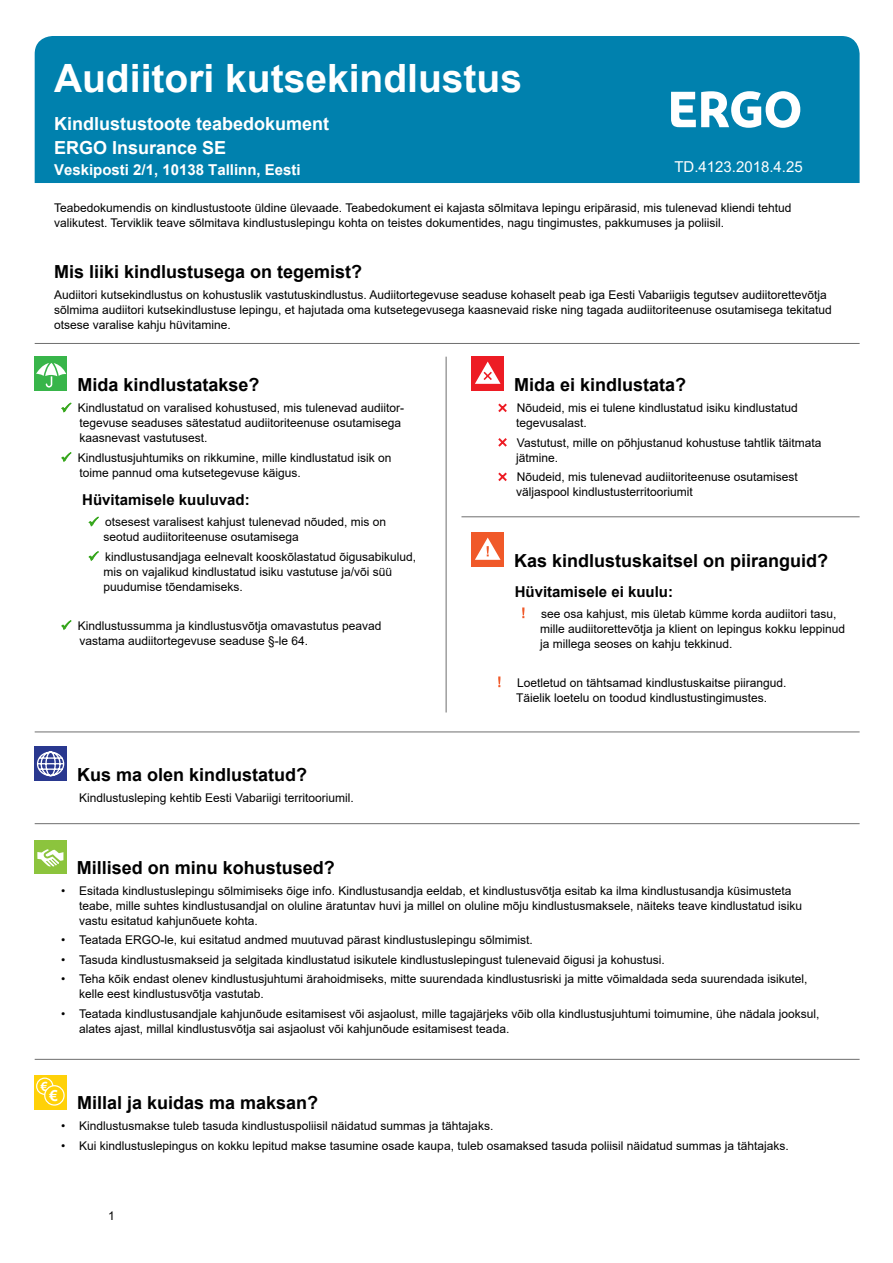
<style>
.page{position:relative;width:893px;height:1263px;background:#fff}
.page>*{position:absolute;margin:0;border:0;box-sizing:border-box;transform-origin:0 0}
.t1{font:700 39px "Arial";color:#fff}
.t2{font:700 18px "Arial";color:#000}
.t3{font:700 18px/24px "Arial";color:#fff}
.t4{font:700 15.15px "Arial";color:#fff}
.t5{font:700 15px "Arial";color:#000}
.t6{font:700 15px "Arial";color:#fff}
.t7{font:15px "Arial";color:#fff}
.t8{font:700 12.6px "Arial";color:#fff}
.t9{font:12px/15px "Arial";color:#000}
.t10{font:12px "Arial";color:#000}
</style>
<div class="page">
<div style="left:35px;top:36px;width:825px;height:147px;background:#0081ae"></div>
<hr style="left:35px;top:343px;width:825px;height:1px;background:#6e6e6e">
<hr style="left:35px;top:731px;width:825px;height:1px;background:#6e6e6e">
<hr style="left:35px;top:823px;width:825px;height:1px;background:#6e6e6e">
<hr style="left:461px;top:516px;width:399px;height:1px;background:#6e6e6e">
<div style="left:34px;top:357px;width:33px;height:34px;background:#38b54a"></div>
<svg style="left:36px;top:363px;width:30px;height:25px"></svg>
<svg style="left:61px;top:403px;width:11px;height:10px"></svg>
<svg style="left:61px;top:452px;width:11px;height:10px"></svg>
<svg style="left:88px;top:517px;width:11px;height:10px"></svg>
<svg style="left:88px;top:551px;width:11px;height:10px"></svg>
<svg style="left:61px;top:620px;width:11px;height:10px"></svg>
<div style="left:34px;top:747px;width:33px;height:34px;background:#29388f"></div>
<svg style="left:36px;top:751px;width:29px;height:26px"></svg>
<div style="left:34px;top:840px;width:33px;height:34px;background:#8cc43d"></div>
<svg style="left:37px;top:849px;width:27px;height:18px"></svg>
<div style="left:471px;top:533px;width:33px;height:34px;background:#f05929"></div>
<svg style="left:475px;top:538px;width:26px;height:22px"></svg>
<svg style="left:522px;top:607px;width:2px;height:11px"></svg>
<svg style="left:498px;top:676px;width:2px;height:11px"></svg>
<div style="left:471px;top:357px;width:33px;height:34px;background:#ed1c24"></div>
<svg style="left:475px;top:362px;width:26px;height:22px"></svg>
<svg style="left:498px;top:403px;width:9px;height:9px"></svg>
<svg style="left:498px;top:438px;width:9px;height:9px"></svg>
<svg style="left:498px;top:472px;width:9px;height:9px"></svg>
<hr style="left:446px;top:357px;width:1px;height:355px;background:#6e6e6e">
<svg style="left:671px;top:91px;width:129px;height:37px"></svg>
<hr style="left:35px;top:1059px;width:825px;height:1px;background:#6e6e6e">
<div style="left:34px;top:1075px;width:33px;height:34px;background:#ffd108"></div>
<svg style="left:37px;top:1078px;width:16px;height:16px"></svg>
<div style="left:36px;top:1077px;width:17px;height:18px;border:1px solid #fff;border-radius:50%"></div>
<div style="left:45px;top:1086px;width:19px;height:19px;background:#ffd108;border-radius:50%"></div>
<div style="left:44px;top:1085px;width:21px;height:20px;border:1px solid #fff;border-radius:50%"></div>
<h1 class="t1" style="left:54px;top:51px;width:470px">Audiitori kutsekindlustus</h1>
<h2 class="t3" style="left:54px;top:112px;width:277px">Kindlustustoote teabedokument<br>ERGO Insurance SE</h2>
<p class="t6" style="left:54px;top:159px;width:248px">Veskiposti 2/1, 10138 Tallinn, Eesti</p>
<p class="t9" style="left:54px;top:200px;width:739px">Teabedokumendis on kindlustustoote üldine ülevaade. Teabedokument ei kajasta sõlmitava lepingu eripärasid, mis tulenevad kliendi tehtud valikutest. Terviklik teave sõlmitava kindlustuslepingu kohta on teistes dokumentides, nagu tingimustes, pakkumuses ja poliisil.</p>
<h2 class="t2" style="left:54px;top:259px;width:310px">Mis liiki kindlustusega on tegemist?</h2>
<p class="t9" style="left:54px;top:287px;width:779px">Audiitori kutsekindlustus on kohustuslik vastutuskindlustus. Audiitortegevuse seaduse kohaselt peab iga Eesti Vabariigis tegutsev audiitorettevõtja sõlmima audiitori kutsekindlustuse lepingu, et hajutada oma kutsetegevusega kaasnevaid riske ning tagada audiitoriteenuse osutamisega tekitatud otsese varalise kahju hüvitamine.</p>
<p class="t7" style="left:674px;top:156px;width:130px">TD.4123.2018.4.25</p>
<h2 class="t2" style="left:77px;top:372px;width:184px">Mida kindlustatakse?</h2>
<p class="t9" style="left:78px;top:400px;width:328px">Kindlustatud on varalised kohustused, mis tulenevad audiitor&shy;tegevuse seaduses sätestatud audiitoriteenuse osutamisega kaasnevast vastutusest.</p>
<p class="t9" style="left:78px;top:450px;width:315px">Kindlustusjuhtumiks on rikkumine, mille kindlustatud isik on toime pannud oma kutsetegevuse käigus.</p>
<p class="t5" style="left:82px;top:489px;width:169px">Hüvitamisele kuuluvad:</p>
<p class="t9" style="left:104px;top:514px;width:284px">otsesest varalisest kahjust tulenevad nõuded, mis on seotud audiitoriteenuse osutamisega</p>
<p class="t9" style="left:103px;top:549px;width:314px">kindlustusandjaga eelnevalt kooskõlastatud õigusabikulud, mis on vajalikud kindlustatud isiku vastutuse ja/või süü puudumise tõendamiseks.</p>
<p class="t9" style="left:78px;top:618px;width:305px">Kindlustussumma ja kindlustusvõtja omavastutus peavad vastama audiitortegevuse seaduse §-le 64.</p>
<h2 class="t2" style="left:77px;top:762px;width:232px">Kus ma olen kindlustatud?</h2>
<p class="t9" style="left:79px;top:790px;width:276px">Kindlustusleping kehtib Eesti Vabariigi territooriumil.</p>
<h2 class="t2" style="left:514px;top:372px;width:174px">Mida ei kindlustata?</h2>
<p class="t9" style="left:516px;top:400px;width:283px">Nõudeid, mis ei tulene kindlustatud isiku kindlustatud tegevusalast.</p>
<p class="t9" style="left:516px;top:435px;width:307px">Vastutust, mille on põhjustanud kohustuse tahtlik täitmata jätmine.</p>
<p class="t9" style="left:516px;top:469px;width:283px">Nõudeid, mis tulenevad audiitoriteenuse osutamisest väljaspool kindlustusterritooriumit</p>
<h2 class="t2" style="left:514px;top:548px;width:316px">Kas kindlustuskaitsel on piiranguid?</h2>
<p class="t5" style="left:515px;top:581px;width:160px">Hüvitamisele ei kuulu:</p>
<p class="t9" style="left:540px;top:606px;width:306px">see osa kahjust, mis ületab kümme korda audiitori tasu, mille audiitorettevõtja ja klient on lepingus kokku leppinud ja millega seoses on kahju tekkinud.</p>
<p class="t9" style="left:516px;top:675px;width:272px">Loetletud on tähtsamad kindlustuskaitse piirangud.<br>Täielik loetelu on toodud kindlustustingimustes.</p>
<h2 class="t2" style="left:77px;top:855px;width:260px">Millised on minu kohustused?</h2>
<p class="t9" style="left:79px;top:883px;width:724px;text-indent:-18px">• Esitada kindlustuslepingu sõlmimiseks õige info. Kindlustusandja eeldab, et kindlustusvõtja esitab ka ilma kindlustusandja küsimusteta teabe, mille suhtes kindlustusandjal on oluline äratuntav huvi ja millel on oluline mõju kindlustusmaksele, näiteks teave kindlustatud isiku vastu esitatud kahjunõuete kohta.</p>
<p class="t9" style="left:61px;top:932px;width:473px">• Teatada ERGO-le, kui esitatud andmed muutuvad pärast kindlustuslepingu sõlmimist.</p>
<p class="t9" style="left:61px;top:952px;width:605px">• Tasuda kindlustusmakseid ja selgitada kindlustatud isikutele kindlustuslepingust tulenevaid õigusi ja kohustusi.</p>
<p class="t9" style="left:79px;top:971px;width:730px;text-indent:-18px">• Teha kõik endast olenev kindlustusjuhtumi ärahoidmiseks, mitte suurendada kindlustusriski ja mitte võimaldada seda suurendada isikutel, kelle eest kindlustusvõtja vastutab.</p>
<p class="t9" style="left:79px;top:1006px;width:742px;text-indent:-18px">• Teatada kindlustusandjale kahjunõude esitamisest või asjaolust, mille tagajärjeks võib olla kindlustusjuhtumi toimumine, ühe nädala jooksul, alates ajast, millal kindlustusvõtja sai asjaolust või kahjunõude esitamisest teada.</p>
<p class="t8" style="left:41px;top:1078px;width:9px">€</p>
<p class="t4" style="left:50px;top:1085px;width:10px">€</p>
<h2 class="t2" style="left:77px;top:1090px;width:243px">Millal ja kuidas ma maksan?</h2>
<p class="t9" style="left:61px;top:1118px;width:434px">• Kindlustusmakse tuleb tasuda kindlustuspoliisil näidatud summas ja tähtajaks.</p>
<p class="t9" style="left:61px;top:1138px;width:729px">• Kui kindlustuslepingus on kokku lepitud makse tasumine osade kaupa, tuleb osamaksed tasuda poliisil näidatud summas ja tähtajaks.</p>
<p class="t10" style="left:108px;top:1207px;width:8px">1</p>
</div>
